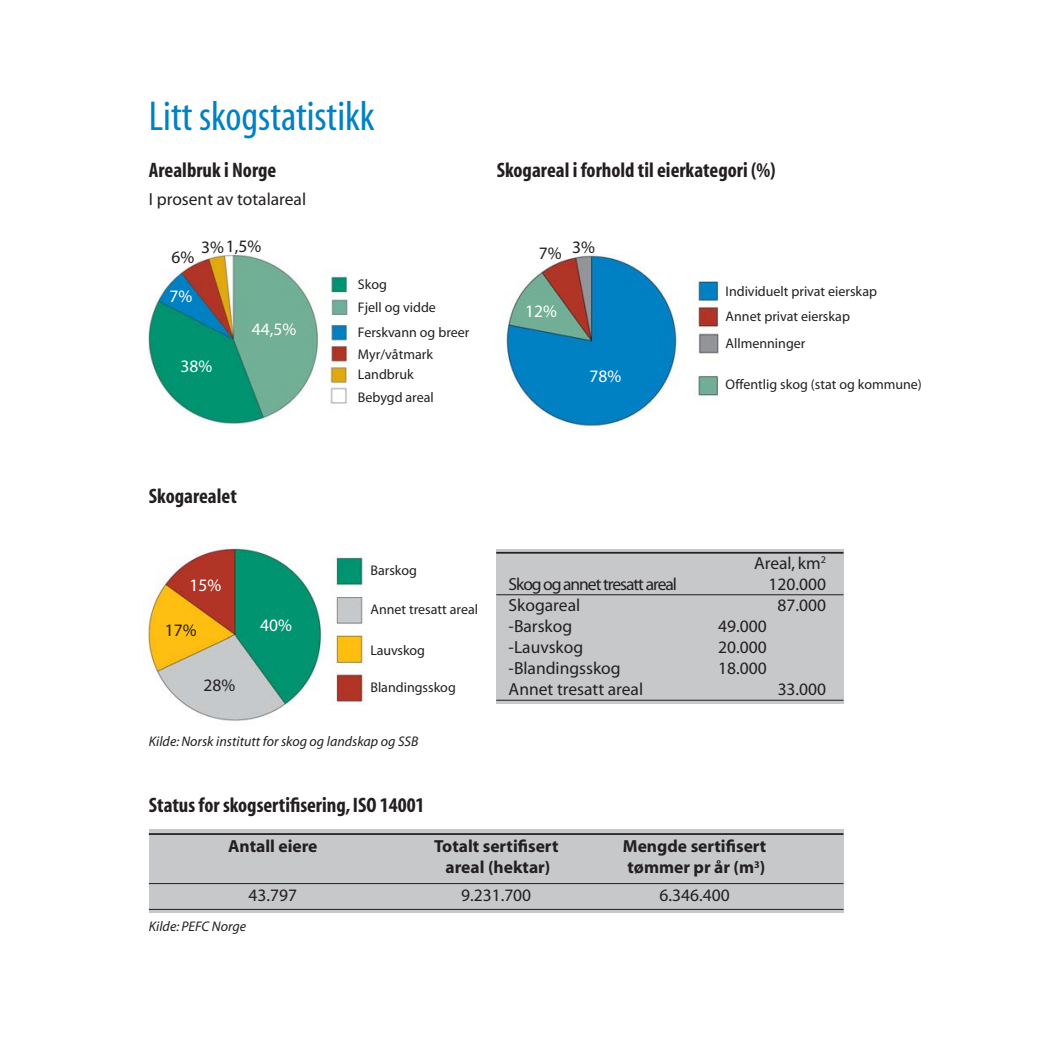
<style>
.page{position:relative;width:1042px;height:1042px;background:#fff}
.page>*{position:absolute;margin:0;border:0;box-sizing:border-box;transform-origin:0 0}
.t1{font:condensed 42px "Myriad";color:#0081c4}
.t2{font:700 condensed 21px "Myriad";color:#231f20}
.t3{font:17.5px "Myriad";color:#231f20}
.t4{font:700 17.5px "Myriad";color:#231f20}
.t5{font:17.5px "Myriad";letter-spacing:-.06em;color:#231f20}
.t6{font:17.5px "Myriad";color:#fff}
.t7{font:14px/22.4px "Myriad";color:#231f20}
.t8{font:italic 14px "Myriad";color:#231f20}
</style>
<div class="page">
<div style="left:496px;top:549px;width:347px;height:155px;background:#c6c8ca"></div>
<hr style="left:496px;top:552px;width:347px;height:2px;background:#231f20">
<hr style="left:496px;top:594px;width:347px;height:1px;background:#231f20">
<hr style="left:496px;top:700px;width:347px;height:1px;background:#231f20">
<img style="left:506px;top:254px;width:214px;height:171px">
<img style="left:148px;top:545px;width:217px;height:176px">
<img style="left:149px;top:255px;width:201px;height:169px">
<div style="left:149px;top:829px;width:694px;height:84px;background:#c6c8ca"></div>
<hr style="left:149px;top:883px;width:694px;height:1px;background:#231f20">
<hr style="left:149px;top:909px;width:694px;height:1px;background:#231f20">
<hr style="left:149px;top:833px;width:694px;height:2px;background:#231f20">
<h1 class="t1" style="left:149px;top:100px;width:227px">Litt skogstatistikk</h1>
<h2 class="t2" style="left:149px;top:162px;width:129px">Arealbruk i Norge</h2>
<p class="t3" style="left:149px;top:193px;width:159px">I prosent av totalareal</p>
<p class="t3" style="left:201px;top:239px;width:62px">3%1,5%</p>
<p class="t3" style="left:172px;top:250px;width:24px">6%</p>
<p class="t6" style="left:170px;top:290px;width:24px">7%</p>
<p class="t6" style="left:181px;top:360px;width:33px">38%</p>
<p class="t6" style="left:252px;top:322px;width:46px">44,5%</p>
<p class="t7" style="left:358px;top:274px;width:30px">Skog</p>
<p class="t7" style="left:358px;top:296px;width:113px;line-height:24.8px">Fjell og vidde<br>Ferskvann og breer</p>
<p class="t7" style="left:358px;top:344px;width:77px">Myr/våtmark</p>
<p class="t7" style="left:358px;top:364px;width:77px">Landbruk<br>Bebygd areal</p>
<h2 class="t2" style="left:497px;top:162px;width:280px">Skogareal i forhold til eierkategori (%)</h2>
<p class="t3" style="left:539px;top:243px;width:58px">7% 3%</p>
<p class="t6" style="left:525px;top:304px;width:33px">12%</p>
<p class="t6" style="left:589px;top:370px;width:33px">78%</p>
<p class="t7" style="left:726px;top:281px;width:153px">Individuelt privat eierskap</p>
<p class="t7" style="left:726px;top:306px;width:126px">Annet privat eierskap</p>
<p class="t7" style="left:726px;top:333px;width:81px">Allmenninger</p>
<p class="t7" style="left:726px;top:374px;width:198px">Offentlig skog (stat og kommune)</p>
<h2 class="t2" style="left:149px;top:488px;width:89px">Skogarealet</h2>
<p class="t6" style="left:190px;top:579px;width:33px">15%</p>
<p class="t3" style="left:165px;top:623px;width:33px">17%</p>
<p class="t6" style="left:260px;top:618px;width:33px">40%</p>
<p class="t3" style="left:204px;top:678px;width:33px">28%</p>
<p class="t7" style="left:370px;top:560px;width:48px">Barskog</p>
<p class="t7" style="left:370px;top:599px;width:109px">Annet tresatt areal</p>
<p class="t7" style="left:370px;top:640px;width:56px">Lauvskog</p>
<p class="t7" style="left:370px;top:677px;width:87px">Blandingsskog</p>
<p class="t8" style="left:149px;top:736px;width:271px">Kilde: Norsk institutt for skog og landskap og SSB</p>
<h2 class="t2" style="left:149px;top:797px;width:277px">Status for skogsertifisering, ISO 14001</h2>
<p class="t3" style="left:754px;top:556px;width:74px">Areal, km<sup>2</sup></p>
<p class="t5" style="left:509px;top:577px;width:170px">Skog og annet tresatt areal</p>
<p class="t3" style="left:768px;top:577px;width:59px">120.000</p>
<p class="t3" style="left:509px;top:598px;width:73px">Skogareal</p>
<p class="t3" style="left:777px;top:598px;width:50px">87.000</p>
<p class="t3" style="left:509px;top:619px;width:65px">-Barskog</p>
<p class="t3" style="left:718px;top:619px;width:50px">49.000</p>
<p class="t3" style="left:509px;top:640px;width:76px">-Lauvskog</p>
<p class="t3" style="left:718px;top:640px;width:50px">20.000</p>
<p class="t3" style="left:509px;top:661px;width:114px">-Blandingsskog</p>
<p class="t3" style="left:718px;top:661px;width:50px">18.000</p>
<p class="t3" style="left:509px;top:682px;width:136px">Annet tresatt areal</p>
<p class="t3" style="left:778px;top:682px;width:50px">33.000</p>
<p class="t4" style="left:228px;top:840px;width:91px">Antall eiere</p>
<p class="t4" style="left:434px;top:840px;width:126px">Totalt sertifisert</p>
<p class="t4" style="left:623px;top:840px;width:145px">Mengde sertifisert</p>
<p class="t4" style="left:445px;top:861px;width:106px">areal (hektar)</p>
<p class="t4" style="left:627px;top:861px;width:139px">tømmer pr år (m<sup>3</sup>)</p>
<p class="t3" style="left:249px;top:889px;width:50px">43.797</p>
<p class="t3" style="left:461px;top:889px;width:72px">9.231.700</p>
<p class="t3" style="left:659px;top:889px;width:72px">6.346.400</p>
<p class="t8" style="left:149px;top:921px;width:99px">Kilde: PEFC Norge</p>
</div>
